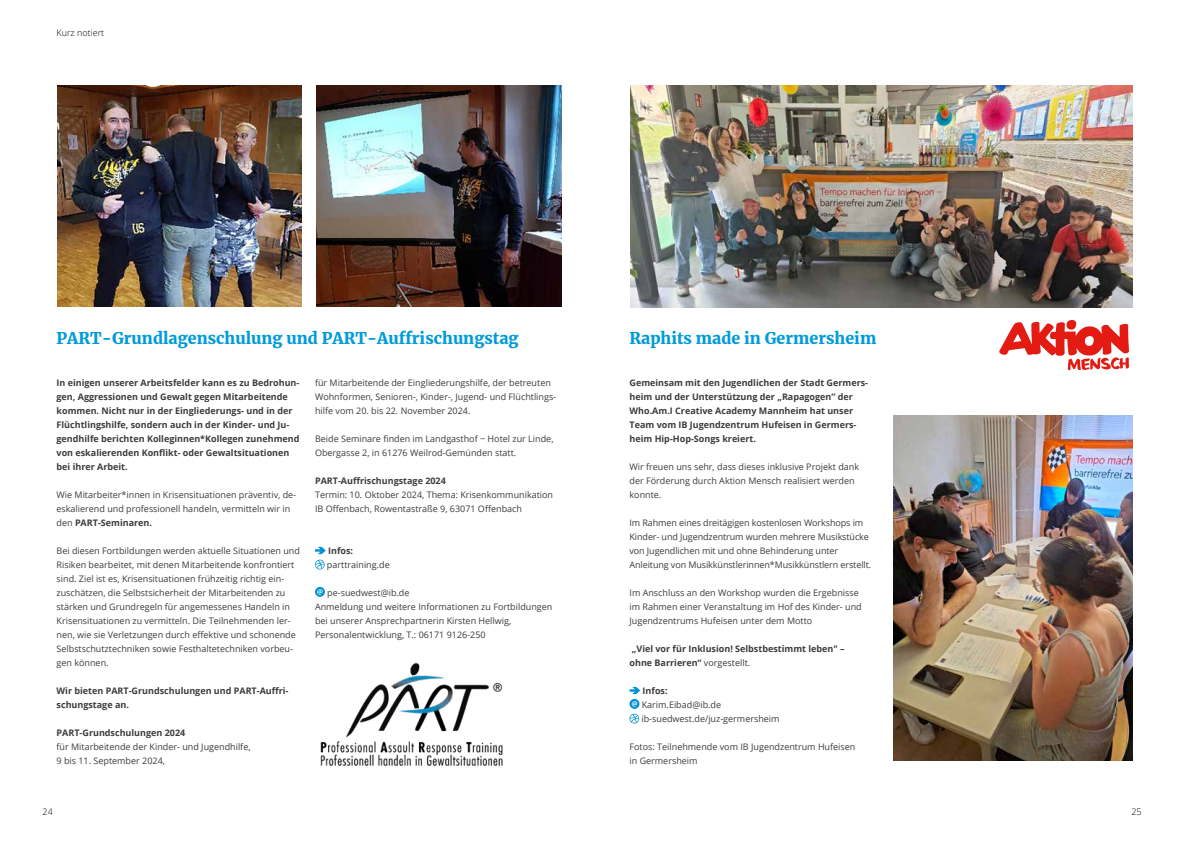
<style>
.page{position:relative;width:1191px;height:842px;background:#fff}
.page>*{position:absolute;margin:0;border:0;box-sizing:border-box;transform-origin:0 0}
.t1{font:900 16px "Merriweather";color:#009bda}
.t2{font:9px/14px "Open Sans";color:#3c3c3b}
.t3{font:700 9px/14px "Open Sans";color:#3c3c3b}
.t4{font:300 9px "Open Sans";color:#000}
.s1{font-weight:700}
.s2{font-weight:400}
</style>
<div class="page">
<svg style="left:315px;top:547px;width:11px;height:7px"></svg>
<svg style="left:315px;top:560px;width:10px;height:9px"></svg>
<svg style="left:315px;top:587px;width:10px;height:10px"></svg>
<svg style="left:629px;top:687px;width:11px;height:36px"></svg>
<img style="left:57px;top:85px;width:244px;height:222px">
<img style="left:630px;top:85px;width:502px;height:223px">
<svg style="left:999px;top:320px;width:130px;height:50px"></svg>
<img style="left:316px;top:85px;width:246px;height:222px">
<img style="left:893px;top:415px;width:239px;height:345px">
<img style="left:320px;top:662px;width:183px;height:104px">
<p class="t4" style="left:57px;top:27px;width:49px">Kurz notiert</p>
<h1 class="t1" style="left:57px;top:327px;width:463px">PART-Grundlagenschulung und PART-Auffrischungstag</h1>
<p class="t3" style="left:57px;top:376px;width:244px">In einigen unserer Arbeitsfelder kann es zu Bedrohun&shy;gen, Aggressionen und Gewalt gegen Mitarbeitende kommen. Nicht nur in der Eingliederungs- und in der Flüchtlingshilfe, sondern auch in der Kinder- und Ju&shy;gendhilfe berichten Kolleginnen*Kollegen zunehmend von eskalierenden Konflikt- oder Gewaltsituationen bei ihrer Arbeit.</p>
<p class="t2" style="left:57px;top:488px;width:241px">Wie Mitarbeiter*innen in Krisensituationen präventiv, de&shy;eskalierend und professionell handeln, vermitteln wir in den <span class="s1">PART-Seminaren.</span></p>
<p class="t2" style="left:57px;top:544px;width:245px">Bei diesen Fortbildungen werden aktuelle Situationen und Risiken bearbeitet, mit denen Mitarbeitende konfrontiert sind. Ziel ist es, Krisensituationen frühzeitig richtig ein&shy;zuschätzen, die Selbstsicherheit der Mitarbeitenden zu stärken und Grundregeln für angemessenes Handeln in Krisensituationen zu vermitteln. Die Teilnehmenden ler&shy;nen, wie sie Verletzungen durch effektive und schonende Selbstschutztechniken sowie Festhaltetechniken vorbeu&shy;gen können.</p>
<p class="t3" style="left:57px;top:684px;width:233px">Wir bieten PART-Grundschulungen und PART-Auffri&shy;schungstage an.</p>
<p class="t3" style="left:57px;top:726px;width:130px">PART-Grundschulungen 2024</p>
<p class="t2" style="left:57px;top:740px;width:195px">für Mitarbeitende der Kinder- und Jugendhilfe,<br>9 bis 11. September 2024,</p>
<p class="t2" style="left:315px;top:376px;width:243px">für Mitarbeitende der Eingliederungshilfe, der betreuten<br>Wohnformen, Senioren-, Kinder-, Jugend- und Flüchtlings&shy;hilfe vom 20. bis 22. November 2024.</p>
<p class="t2" style="left:315px;top:432px;width:240px">Beide Seminare finden im Landgasthof − Hotel zur Linde,<br>Obergasse 2, in 61276 Weilrod-Gemünden statt.</p>
<p class="t3" style="left:315px;top:474px;width:132px">PART-Auffrischungstage 2024</p>
<p class="t2" style="left:315px;top:488px;width:240px">Termin: 10. Oktober 2024, Thema: Krisenkommunikation<br>IB Offenbach, Rowentastraße 9, 63071 Offenbach</p>
<p class="t3" style="left:328px;top:544px;width:26px">Infos:</p>
<p class="t2" style="left:327px;top:558px;width:64px">parttraining.de</p>
<p class="t2" style="left:315px;top:586px;width:239px;text-indent:12px">pe-suedwest@ib.de<br>Anmeldung und weitere Informationen zu Fortbildungen bei unserer Ansprechpartnerin Kirsten Hellwig, Personalentwicklung, T.: 06171 9126-250</p>
<h1 class="t1" style="left:629px;top:327px;width:248px">Raphits made in Germersheim</h1>
<p class="t3" style="left:629px;top:376px;width:240px">Gemeinsam mit den Jugendlichen der Stadt Germers&shy;heim und der Unterstützung der „Rapagogen” der Who.Am.I Creative Academy Mannheim hat unser Team vom IB Jugendzentrum Hufeisen in Germers&shy;heim Hip-Hop-Songs kreiert.</p>
<p class="t2" style="left:629px;top:460px;width:231px">Wir freuen uns sehr, dass dieses inklusive Projekt dank der Förderung durch Aktion Mensch realisiert werden konnte.</p>
<p class="t2" style="left:629px;top:516px;width:243px">Im Rahmen eines dreitägigen kostenlosen Workshops im Kinder- und Jugendzentrum wurden mehrere Musikstücke von Jugendlichen mit und ohne Behinderung unter Anleitung von Musikkünstlerinnen*Musikkünstlern erstellt.</p>
<p class="t2" style="left:629px;top:586px;width:234px">Im Anschluss an den Workshop wurden die Ergebnisse im Rahmen einer Veranstaltung im Hof des Kinder- und<br>Jugendzentrums Hufeisen unter dem Motto</p>
<p class="t3" style="left:629px;top:642px;width:216px">„Viel vor für Inklusion! Selbstbestimmt leben" – ohne Barrieren“ <span class="s2">vorgestellt.</span></p>
<p class="t3" style="left:642px;top:684px;width:26px">Infos:</p>
<p class="t2" style="left:641px;top:698px;width:140px">Karim.Eibad@ib.de ib-suedwest.de/juz-germersheim</p>
<p class="t2" style="left:629px;top:740px;width:227px">Fotos: Teilnehmende vom IB Jugendzentrum Hufeisen in Germersheim</p>
<p class="t4" style="left:43px;top:805px;width:12px">24</p>
<p class="t4" style="left:1131px;top:805px;width:12px">25</p>
</div>
